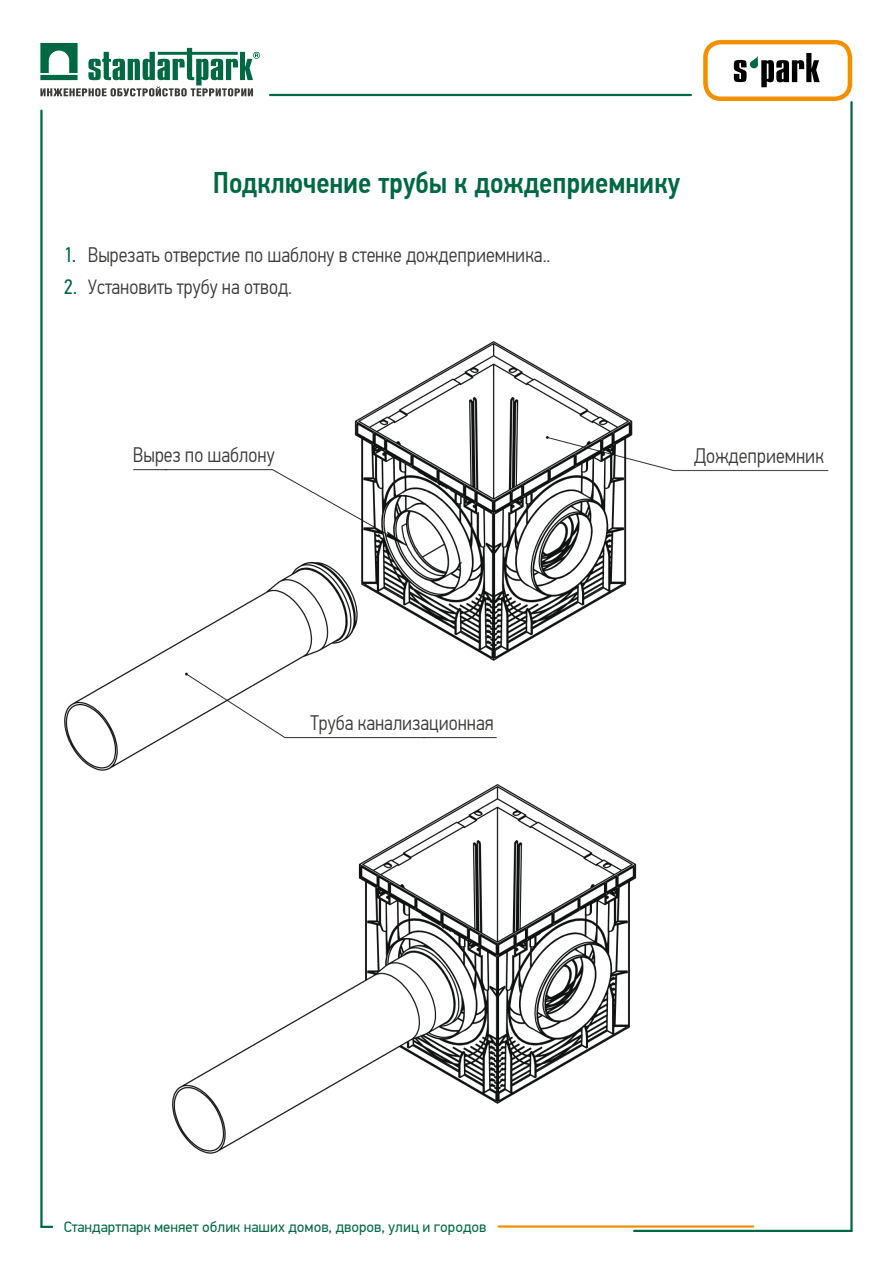
<style>
.page{position:relative;width:893px;height:1263px;background:#fff}
.page>*{position:absolute;margin:0;border:0;box-sizing:border-box;transform-origin:0 0}
.t1{font:500 30px "PF Din Text Cond Pro";color:#006944}
.t2{font:300 21px "PF Din Text Cond Pro";color:#3c3c3b}
.t3{font:15px "PF Din Text Pro";color:#006944}
.s1{font-weight:400;color:#006944}
</style>
<div class="page">
<div style="left:703px;top:40px;width:149px;height:61px;border:4px solid #f39000;border-radius:15px"></div>
<svg style="left:734px;top:53px;width:86px;height:34px"></svg>
<img style="left:64px;top:341px;width:765px;height:813px">
<hr style="left:850px;top:102px;width:3px;height:1129px;background:#006944">
<svg style="left:40px;top:43px;width:220px;height:53px"></svg>
<hr style="left:270px;top:94px;width:421px;height:2px;background:#006944">
<hr style="left:40px;top:111px;width:3px;height:1116px;background:#006944">
<svg style="left:41px;top:1226px;width:11px;height:2px"></svg>
<hr style="left:634px;top:1230px;width:217px;height:2px;background:#006944">
<hr style="left:498px;top:1225px;width:255px;height:3px;background:#f28e00">
<h1 class="t1" style="left:213px;top:164px;width:469px">Подключение трубы к дождеприемнику</h1>
<p class="t2" style="left:64px;top:243px;width:488px"><span class="s1">1.</span> Вырезать отверстие по шаблону в стенке дождеприемника..</p>
<p class="t2" style="left:64px;top:275px;width:230px"><span class="s1">2.</span> Установить трубу на отвод.</p>
<p class="t2" style="left:133px;top:443px;width:143px">Вырез по шаблону</p>
<p class="t2" style="left:694px;top:444px;width:131px">Дождеприемник</p>
<p class="t2" style="left:310px;top:711px;width:185px">Труба канализационная</p>
<p class="t3" style="left:64px;top:1218px;width:424px">Стандартпарк меняет облик наших домов, дворов, улиц и городов</p>
</div>
